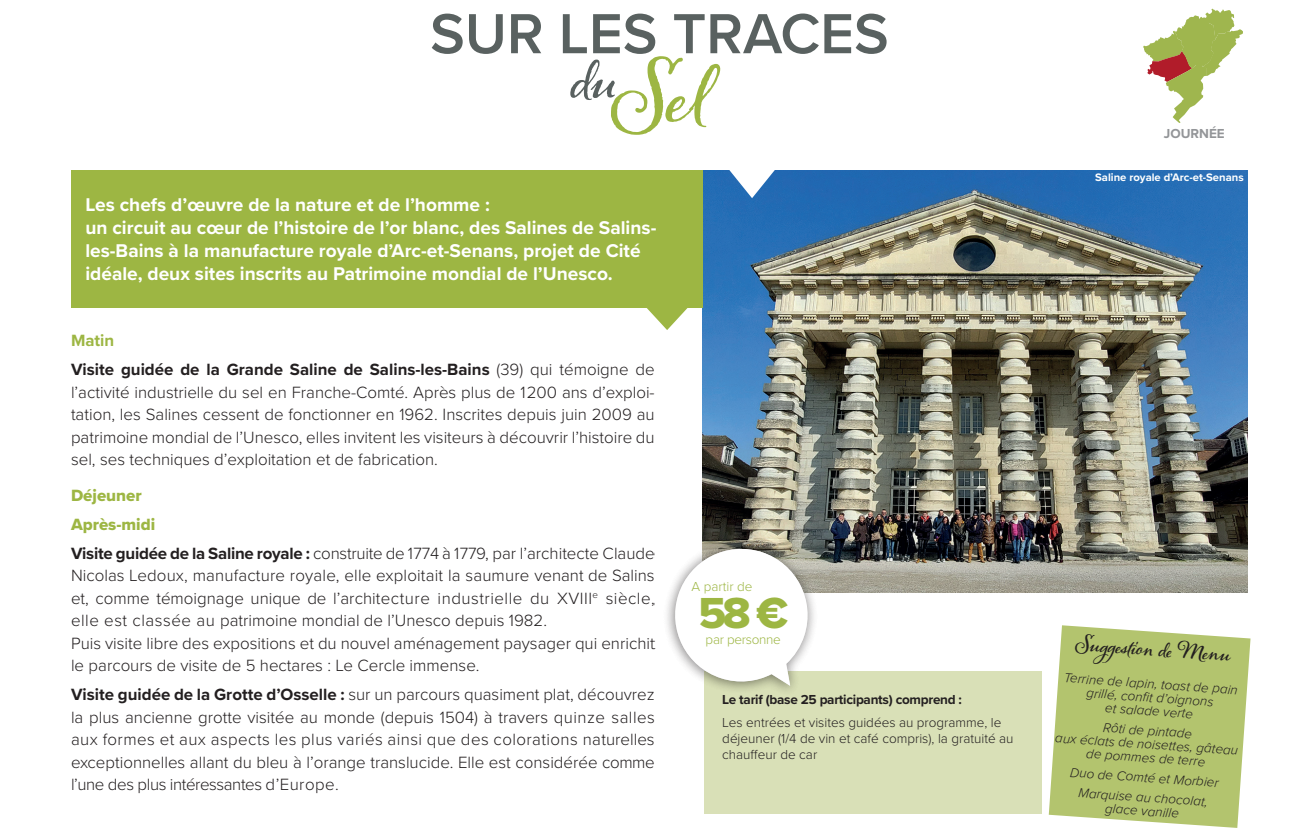
<style>
.page{position:relative;width:1311px;height:836px;background:#fff}
.page>*{position:absolute;margin:0;border:0;box-sizing:border-box;transform-origin:0 0}
.Style_de_paragraphe_4{font:700 78.75px "Alana";color:#9db643}
.TITRE1{font:600 58.5px "Proxima Nova";color:#596160}
.Style_de_paragraphe_4-2{font:700 54px "Alana";color:#596160}
.t1{font:45px "Proxima Nova Extrabld";color:#9db643}
.t2{font:700 20.25px "Alana";color:#231f20}
.ACCROCHE{font:700 19.12px/22.9px "Proxima Nova";color:#fff}
.programme{font:300 16.88px/22.5px "Proxima Nova";color:#231f20;text-align:justify}
.t3{font:16.88px "Proxima Nova Extrabld";color:#9db643}
.t4{font:700 16.88px "Proxima Nova";color:#9db643}
.t5{font:italic 300 13.5px/13.5px "Proxima Nova";color:#231f20;text-align:center}
.t6{font:300 13.5px/16.2px "Proxima Nova";color:#231f20}
.t7{font:700 13.5px "Proxima Nova";letter-spacing:-.02em;color:#231f20}
.t8{font:300 13.5px "Proxima Nova";letter-spacing:-.02em;color:#9db643}
.t9{font:300 13.5px "Proxima Nova";color:#9db643}
.t10{font:700 13.5px "Proxima Nova";color:#939598}
.ACCROCHE-2{font:700 11.25px "Proxima Nova";color:#fff}
.s1{font-weight:700}
</style>
<div class="page">
<svg style="left:1143px;top:9px;width:100px;height:114px"></svg>
<img style="left:702px;top:171px;width:546px;height:421px">
<svg style="left:647px;top:291px;width:56px;height:39px"></svg>
<div style="left:71px;top:171px;width:631px;height:137px;background:#9db643"></div>
<svg style="left:1049px;top:625px;width:201px;height:202px;background:#bbca7e"></svg>
<svg style="left:721px;top:170px;width:62px;height:28px"></svg>
<div style="left:704px;top:670px;width:338px;height:143px;background:#d9e0b7"></div>
<img style="left:702px;top:531px;width:129px;height:160px">
<svg style="left:667px;top:540px;width:148px;height:145px"></svg>
<p class="TITRE1" style="left:430px;top:-10px;width:460px">SUR LES TRACES</p>
<p class="Style_de_paragraphe_4" style="left:612px;top:48px;width:96px">Sel</p>
<p class="Style_de_paragraphe_4-2" style="left:571px;top:47px;width:46px">du</p>
<p class="ACCROCHE" style="left:85px;top:193px;width:406px">Les chefs d’œuvre de la nature et de l’homme :</p>
<p class="ACCROCHE" style="left:85px;top:215px;width:572px">un circuit au cœur de l’histoire de l’or blanc, des Salines de Salins&shy;les-Bains à la manufacture royale d’Arc-et-Senans, projet de Cité idéale, deux sites inscrits au Patrimoine mondial de l’Unesco.</p>
<p class="t4" style="left:71px;top:328px;width:45px">Matin</p>
<p class="programme" style="left:71px;top:357px;width:585px"><span class="s1">Visite guidée de la Grande Saline de Salins-les-Bains</span> (39) qui témoigne de l’activité industrielle du sel en Franche-Comté. Après plus de 1200 ans d’exploi&shy;tation, les Salines cessent de fonctionner en 1962. Inscrites depuis juin 2009 au patrimoine mondial de l’Unesco, elles invitent les visiteurs à découvrir l’histoire du sel, ses techniques d’exploitation et de fabrication.</p>
<p class="t3" style="left:71px;top:482px;width:72px">Déjeuner</p>
<p class="t3" style="left:71px;top:511px;width:86px">Après-midi</p>
<p class="programme" style="left:71px;top:540px;width:585px"><span class="s1">Visite guidée de la Saline royale :</span> construite de 1774 à 1779, par l’architecte Claude Nicolas Ledoux, manufacture royale, elle exploitait la saumure venant de Salins et, comme témoignage unique de l’architecture industrielle du XVIII<sup>e</sup> siècle, elle est classée au patrimoine mondial de l’Unesco depuis 1982.</p>
<p class="programme" style="left:71px;top:630px;width:585px">Puis visite libre des expositions et du nouvel aménagement paysager qui enrichit le parcours de visite de 5 hectares : Le Cercle immense.</p>
<p class="programme" style="left:71px;top:681px;width:585px"><span class="s1">Visite guidée de la Grotte d’Osselle :</span> sur un parcours quasiment plat, découvrez la plus ancienne grotte visitée au monde (depuis 1504) à travers quinze salles aux formes et aux aspects les plus variés ainsi que des colorations naturelles exceptionnelles allant du bleu à l’orange translucide. Elle est considérée comme l’une des plus intéressantes d’Europe.</p>
<p class="t9" style="left:691px;top:575px;width:62px">A partir de</p>
<p class="t1" style="left:698px;top:579px;width:91px">58 €</p>
<p class="t8" style="left:705px;top:629px;width:77px">par personne</p>
<p class="t7" style="left:722px;top:689px;width:241px">Le tarif (base 25 participants) comprend :</p>
<p class="t6" style="left:722px;top:713px;width:293px">Les entrées et visites guidées au programme, le déjeuner (1/4 de vin et café compris), la gratuité au chauffeur de car</p>
<p class="t10" style="left:1164px;top:123px;width:62px">JOURNÉE</p>
<p class="ACCROCHE-2" style="left:1095px;top:169px;width:150px">Saline royale d’Arc-et-Senans</p>
<p class="t2" style="left:1076px;top:631px;width:155px;rotate:4deg">Suggestion de Menu</p>
<p class="t5" style="left:1064px;top:669px;width:176px;rotate:4deg">Terrine de lapin, toast de pain grillé, confi t d’oignons</p>
<p class="t5" style="left:1105px;top:699px;width:90px;rotate:4deg">et salade verte</p>
<p class="t5" style="left:1103px;top:719px;width:91px;rotate:4deg">Rôti de pintade</p>
<p class="t5" style="left:1056px;top:729px;width:185px;rotate:4deg">aux éclats de noisettes, gâteau de pommes de terre</p>
<p class="t5" style="left:1070px;top:764px;width:151px;rotate:4deg">Duo de Comté et Morbier</p>
<p class="t5" style="left:1079px;top:784px;width:131px;rotate:4deg">Marquise au chocolat, glace vanille</p>
</div>
